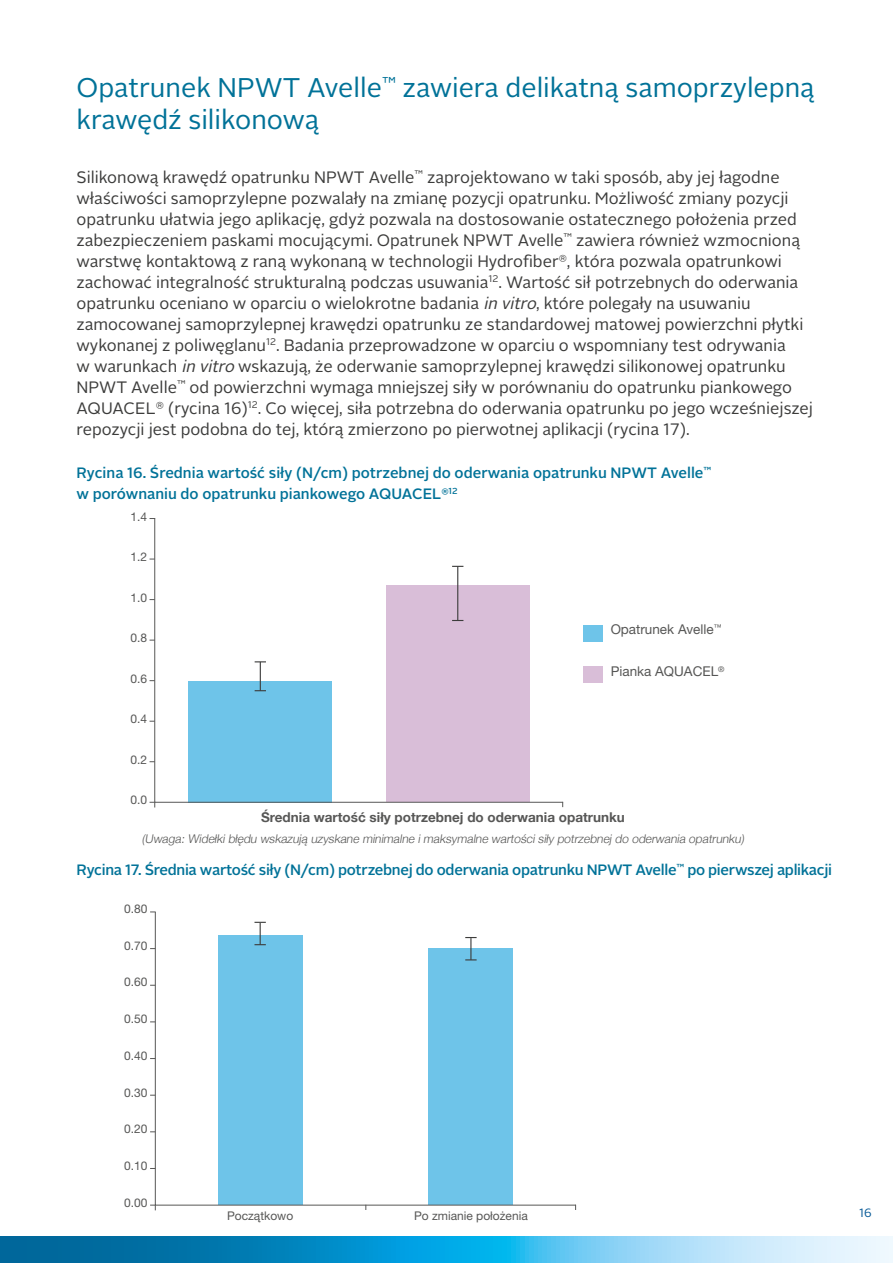
<style>
.page{position:relative;width:893px;height:1263px;background:#fff}
.page>*{position:absolute;margin:0;border:0;box-sizing:border-box;transform-origin:0 0}
.t1{font:27px/32.4px "Alright Sans LP Bay";color:#007298}
.t2{font:16.5px/21px "Alright Sans LP Bay";color:#3c3c3b}
.t3{font:500 15px/21px "Alright Sans LP Bay";letter-spacing:-.015em;color:#007298}
.t4{font:700 13.5px "Helvetica Neue";color:#575756}
.t5{font:13.5px "Helvetica Neue Pl";color:#575756}
.t6{font:italic 300 12px "Helvetica Neue";color:#575756}
.t7{font:12px "Helvetica Neue Pl";color:#575756}
.t8{font:12px "Alright Sans LP Bay";color:#045896}
.s1{font-style:italic}
</style>
<div class="page">
<svg style="left:0;top:1237px;width:893px;height:26px;background:#48abd6"></svg>
<div style="left:583px;top:625px;width:20px;height:17px;background:#6ec4e9"></div>
<div style="left:583px;top:666px;width:20px;height:17px;background:#d9bed8"></div>
<svg style="left:154px;top:518px;width:410px;height:285px"></svg>
<svg style="left:255px;top:661px;width:11px;height:30px"></svg>
<hr style="left:457px;top:566px;width:1px;height:54px;background:#3c3c3b">
<svg style="left:150px;top:1205px;width:6px;height:5px"></svg>
<svg style="left:155px;top:911px;width:422px;height:295px"></svg>
<h1 class="t1" style="left:77px;top:72px;width:740px">Opatrunek NPWT Avelle<sup>™</sup> zawiera delikatną samoprzylepną krawędź silikonową</h1>
<p class="t2" style="left:77px;top:167px;width:738px">Silikonową krawędź opatrunku NPWT Avelle<sup>™</sup> zaprojektowano w taki sposób, aby jej łagodne właściwości samoprzylepne pozwalały na zmianę pozycji opatrunku. Możliwość zmiany pozycji opatrunku ułatwia jego aplikację, gdyż pozwala na dostosowanie ostatecznego położenia przed zabezpieczeniem paskami mocującymi. Opatrunek NPWT Avelle<sup>™</sup> zawiera również wzmocnioną warstwę kontaktową z raną wykonaną w technologii Hydrofiber<sup>®</sup>, która pozwala opatrunkowi zachować integralność strukturalną podczas usuwania<sup>12</sup>. Wartość sił potrzebnych do oderwania opatrunku oceniano w oparciu o wielokrotne badania <span class="s1">in vitro</span>, które polegały na usuwaniu zamocowanej samoprzylepnej krawędzi opatrunku ze standardowej matowej powierzchni płytki wykonanej z poliwęglanu<sup>12</sup>. Badania przeprowadzone w oparciu o wspomniany test odrywania<br>w warunkach <span class="s1">in vitro</span> wskazują, że oderwanie samoprzylepnej krawędzi silikonowej opatrunku NPWT Avelle<sup>™</sup> od powierzchni wymaga mniejszej siły w porównaniu do opatrunku piankowego AQUACEL<sup>®</sup> (rycina 16)<sup>12</sup>. Co więcej, siła potrzebna do oderwania opatrunku po jego wcześniejszej repozycji jest podobna do tej, którą zmierzono po pierwotnej aplikacji (rycina 17).</p>
<p class="t3" style="left:77px;top:462px;width:636px">Rycina 16. Średnia wartość siły (N/cm) potrzebnej do oderwania opatrunku NPWT Avelle<sup>™ </sup>w porównaniu do opatrunku piankowego AQUACEL<sup>®12</sup></p>
<p class="t7" style="left:131px;top:510px;width:18px">1.4</p>
<p class="t7" style="left:131px;top:550px;width:18px">1.2</p>
<p class="t7" style="left:131px;top:591px;width:18px">1.0</p>
<p class="t7" style="left:131px;top:631px;width:18px">0.8</p>
<p class="t7" style="left:131px;top:672px;width:18px">0.6</p>
<p class="t7" style="left:131px;top:712px;width:18px">0.4</p>
<p class="t7" style="left:131px;top:753px;width:18px">0.2</p>
<p class="t7" style="left:131px;top:793px;width:18px">0.0</p>
<p class="t5" style="left:611px;top:622px;width:112px">Opatrunek Avelle<sup>™</sup></p>
<p class="t5" style="left:611px;top:664px;width:115px">Pianka AQUACEL<sup>®</sup></p>
<p class="t4" style="left:261px;top:806px;width:365px">Średnia wartość siły potrzebnej do oderwania opatrunku</p>
<p class="t6" style="left:142px;top:828px;width:606px">(Uwaga:Widełkibłędu wskazują uzyskane minimalne imaksymalne wartościsiły potrzebnej do oderwania opatrunku)</p>
<p class="t3" style="left:77px;top:859px;width:757px">Rycina 17. Średnia wartość siły (N/cm) potrzebnej do oderwania opatrunku NPWT Avelle<sup>™</sup> po pierwszej aplikacji</p>
<p class="t7" style="left:124px;top:902px;width:25px">0.80</p>
<p class="t7" style="left:124px;top:938px;width:25px">0.70</p>
<p class="t7" style="left:124px;top:975px;width:25px">0.60</p>
<p class="t7" style="left:124px;top:1012px;width:25px">0.50</p>
<p class="t7" style="left:124px;top:1049px;width:25px">0.40</p>
<p class="t7" style="left:124px;top:1085px;width:25px">0.30</p>
<p class="t7" style="left:124px;top:1122px;width:25px">0.20</p>
<p class="t7" style="left:124px;top:1159px;width:25px">0.10</p>
<p class="t7" style="left:124px;top:1196px;width:25px">0.00</p>
<p class="t7" style="left:227px;top:1209px;width:68px">Początkowo</p>
<p class="t7" style="left:414px;top:1209px;width:115px">Po zmianie położenia</p>
<p class="t8" style="left:859px;top:1204px;width:14px">16</p>
</div>
